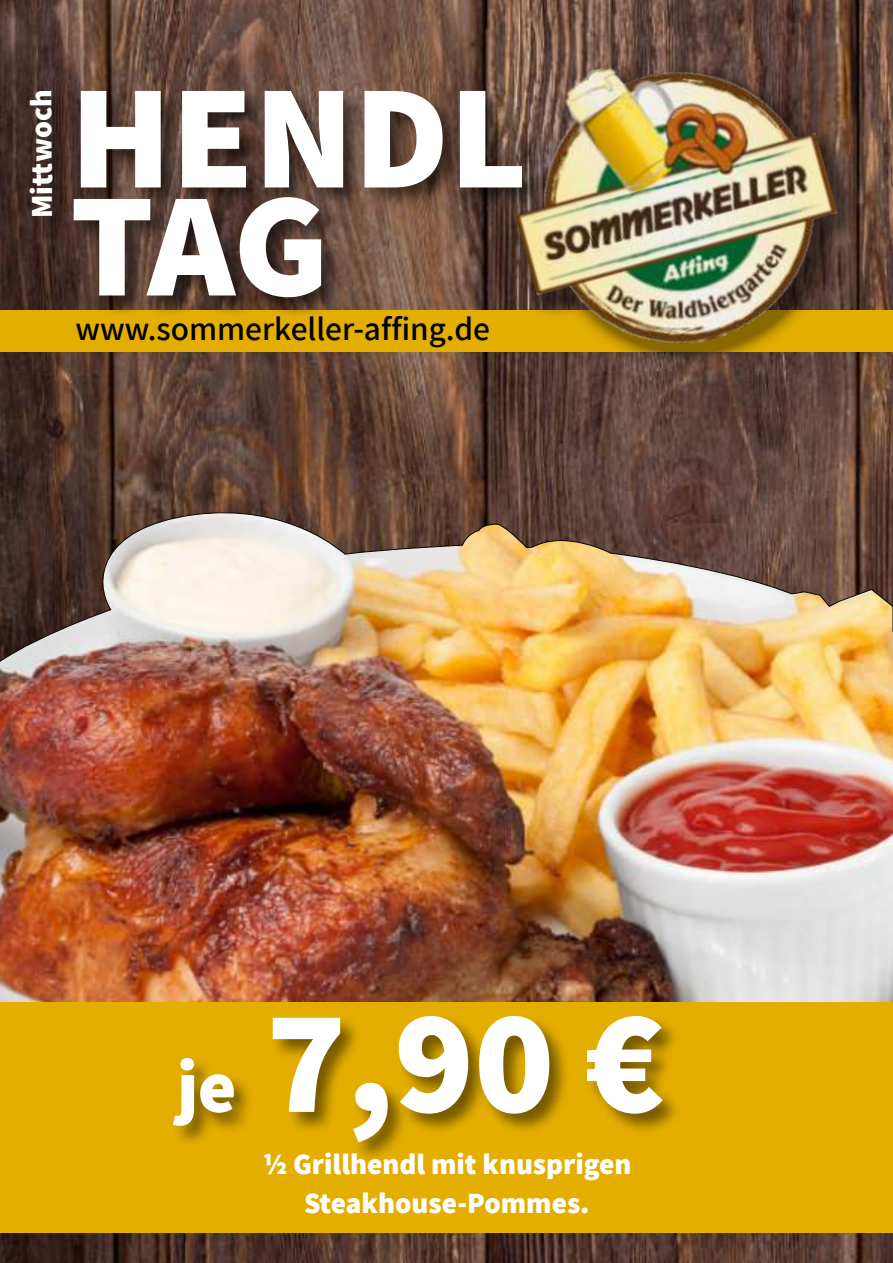
<style>
.page{position:relative;width:893px;height:1263px;background:#fff}
.page>*{position:absolute;margin:0;border:0;box-sizing:border-box;transform-origin:0 0}
.t1{font:800 148.5px/108px "Assistant";color:#fff}
.t2{font:600 33.6px "Assistant";color:#000}
.t3{font:800 30.45px "Assistant";letter-spacing:-.01em;color:#fff}
.t4{font:800 29.25px/39.3px "Assistant";color:#fff;text-align:center}
.s1{font-size:73.5px}
</style>
<div class="page">
<img style="left:0;top:0;width:893px;height:502px">
<img style="left:29px;top:89px;width:42px;height:150px">
<img style="left:0;top:502px;width:893px;height:761px">
<div style="left:0;top:311px;width:893px;height:41px;background:#e4ae00"></div>
<div style="left:0;top:1002px;width:893px;height:230px;background:#e4ae00"></div>
<img style="left:485px;top:19px;width:375px;height:360px">
<img style="left:71px;top:89px;width:473px;height:231px">
<img style="left:177px;top:1018px;width:499px;height:140px">
<p class="t3" style="left:21px;top:218px;width:131px;rotate:-90deg">Mittwoch</p>
<h1 class="t1" style="left:70px;top:79px;width:459px">HENDL<br>TAG</h1>
<p class="t2" style="left:75px;top:305px;width:416px">www.sommerkeller-affing.de</p>
<h1 class="t1" style="left:176px;top:1003px;width:489px"><span class="s1">je</span> 7,90 €</h1>
<p class="t4" style="left:262px;top:1143px;width:371px">½ Grillhendl mit knusprigen<br>Steakhouse-Pommes.</p>
</div>
